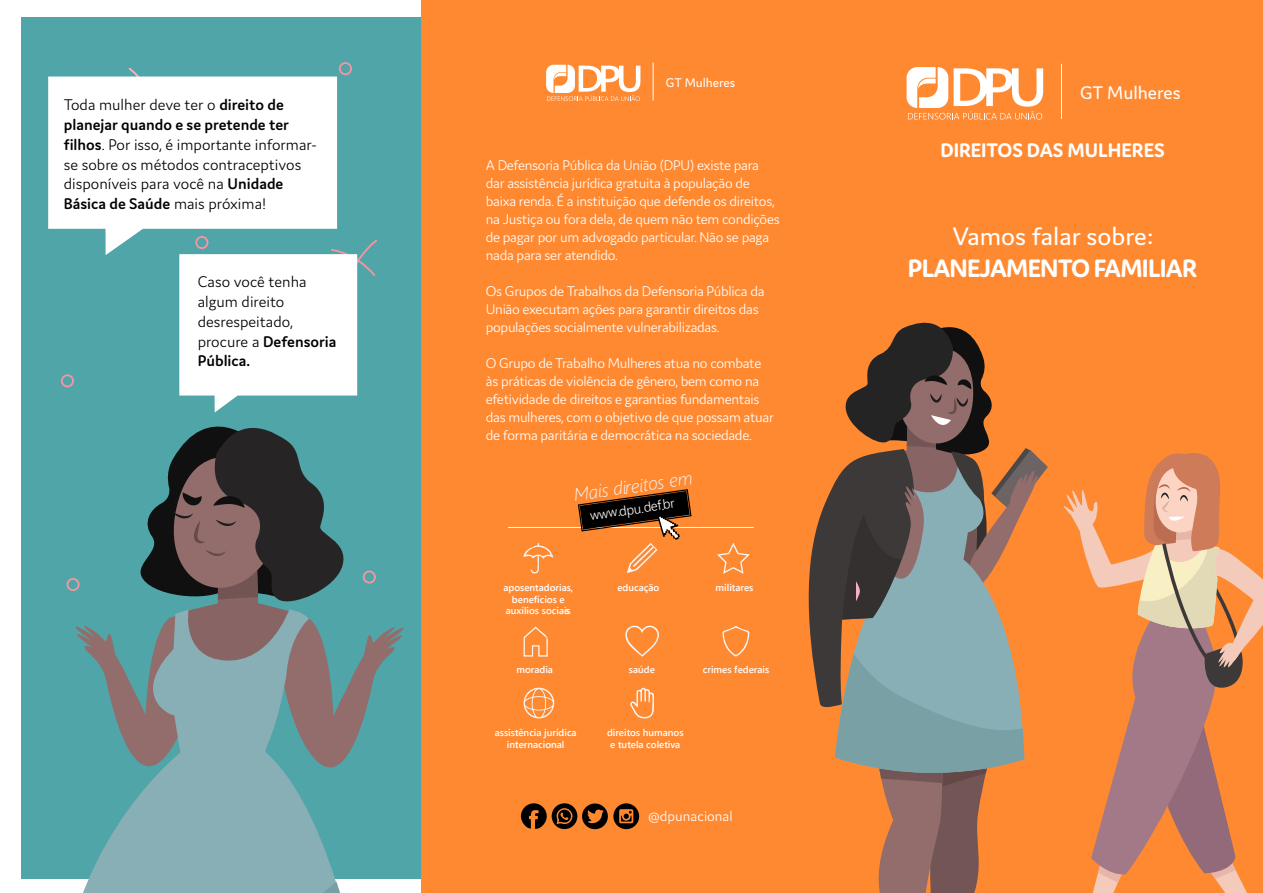
<style>
.page{position:relative;width:1263px;height:893px;background:#fff}
.page>*{position:absolute;margin:0;border:0;box-sizing:border-box;transform-origin:0 0}
.t1{font:700 26.85px "Domus";letter-spacing:-.03em;color:#fff}
.t2{font:26.85px "Domus";color:#fff}
.t3{font:700 21px "Domus";color:#fff}
.t4{font:19.5px "Domus";color:#fff}
.t5{font:italic 18px "Webly Sleek UI Light";color:#f6f6f6}
.t6{font:300 16.5px/19.8px "Domus";color:#000}
.t7{font:300 15px/18px "Domus";letter-spacing:-.02em;color:#fff}
.t8{font:300 15px "Domus";color:#fff}
.t9{font:13.5px "Domus";color:#fff}
.t10{font:13.2px "Webly Sleek UI Semilight";color:#fff}
.t11{font:9.9px "Webly Sleek UI Semibold";color:#f6f6f6}
.t12{font:9.75px/11.7px "Webly Sleek UI Semibold";color:#fff;text-align:center}
.s1{font-weight:600}
</style>
<div class="page">
<div style="left:21px;top:17px;width:400px;height:862px;background:#4fa5a7"></div>
<div style="left:421px;top:0;width:842px;height:893px;background:#ff8931"></div>
<svg style="left:48px;top:77px;width:289px;height:177px;background:#e7f2f3"></svg>
<svg style="left:906px;top:67px;width:137px;height:53px"></svg>
<hr style="left:1061px;top:64px;width:1px;height:55px;background:#fff">
<svg style="left:808px;top:322px;width:455px;height:571px"></svg>
<svg style="left:102px;top:785px;width:223px;height:66px;fill:#88afb6"></svg>
<svg style="left:83px;top:851px;width:257px;height:42px;background:#85aeb5"></svg>
<svg style="left:71px;top:254px;width:333px;height:531px"></svg>
<svg style="left:546px;top:65px;width:94px;height:36px"></svg>
<hr style="left:653px;top:62px;width:1px;height:39px;background:#fff">
<svg style="left:521px;top:803px;width:118px;height:26px"></svg>
<svg style="left:523px;top:626px;width:25px;height:31px"></svg>
<svg style="left:523px;top:543px;width:30px;height:31px"></svg>
<svg style="left:625px;top:625px;width:34px;height:32px"></svg>
<svg style="left:524px;top:688px;width:30px;height:30px"></svg>
<svg style="left:717px;top:543px;width:33px;height:31px"></svg>
<svg style="left:630px;top:687px;width:24px;height:32px"></svg>
<svg style="left:722px;top:626px;width:27px;height:31px"></svg>
<hr style="left:508px;top:527px;width:246px;height:1px;background:#fff">
<svg style="left:577px;top:489px;width:115px;height:84px"></svg>
<p class="t6" style="left:64px;top:95px;width:254px">Toda mulher deve ter o <span class="s1">direito de planejar quando e se pretende ter filhos</span>. Por isso, é importante informar&shy;se sobre os métodos contraceptivos disponíveis para você na <span class="s1">Unidade Básica de Saúde</span> mais próxima!</p>
<p class="t6" style="left:198px;top:272px;width:140px">Caso você tenha algum direito desrespeitado, procure a <span class="s1">Defensoria<br>Pública.</span></p>
<p class="t9" style="left:666px;top:75px;width:71px">GT Mulheres</p>
<p class="t7" style="left:486px;top:156px;width:295px">A Defensoria Pública da União (DPU) existe para dar assistência jurídica gratuita à população de baixa renda. É a instituição que defende os direitos, na Justiça ou fora dela, de quem não tem condições de pagar por um advogado particular. Não se paga nada para ser atendido.</p>
<p class="t7" style="left:486px;top:282px;width:280px">Os Grupos de Trabalhos da Defensoria Pública da<br>União executam ações para garantir direitos das populações socialmente vulnerabilizadas.</p>
<p class="t7" style="left:486px;top:354px;width:290px">O Grupo de Trabalho Mulheres atua no combate às práticas de violência de gênero, bem como na efetividade de direitos e garantias fundamentais das mulheres, com o objetivo de que possam atuar de forma paritária e democrática na sociedade.</p>
<p class="t5" style="left:572px;top:482px;width:121px;rotate:-8deg">Mais direitos em</p>
<p class="t10" style="left:589px;top:505px;width:87px;rotate:-8deg">www.dpu.def.br</p>
<p class="t12" style="left:503px;top:581px;width:71px">aposentadorias, benefícios e auxílios sociais</p>
<p class="t11" style="left:565px;top:603px;width:6px">s</p>
<p class="t12" style="left:617px;top:581px;width:43px">educação</p>
<p class="t12" style="left:716px;top:581px;width:39px">militares</p>
<p class="t12" style="left:516px;top:663px;width:38px">moradia</p>
<p class="t12" style="left:629px;top:663px;width:28px">saúde</p>
<p class="t12" style="left:703px;top:663px;width:68px">crimes federais</p>
<p class="t12" style="left:495px;top:727px;width:83px">assistência jurídica internacional</p>
<p class="t12" style="left:607px;top:727px;width:78px">direitos humanos e tutela coletiva</p>
<p class="t8" style="left:648px;top:808px;width:86px">@dpunacional</p>
<h3 class="t4" style="left:1080px;top:82px;width:102px">GT Mulheres</h3>
<h2 class="t3" style="left:940px;top:138px;width:226px">DIREITOS DAS MULHERES</h2>
<h1 class="t2" style="left:952px;top:221px;width:203px">Vamos falar sobre:</h1>
<h1 class="t1" style="left:908px;top:253px;width:291px">PLANEJAMENTO FAMILIAR</h1>
</div>
